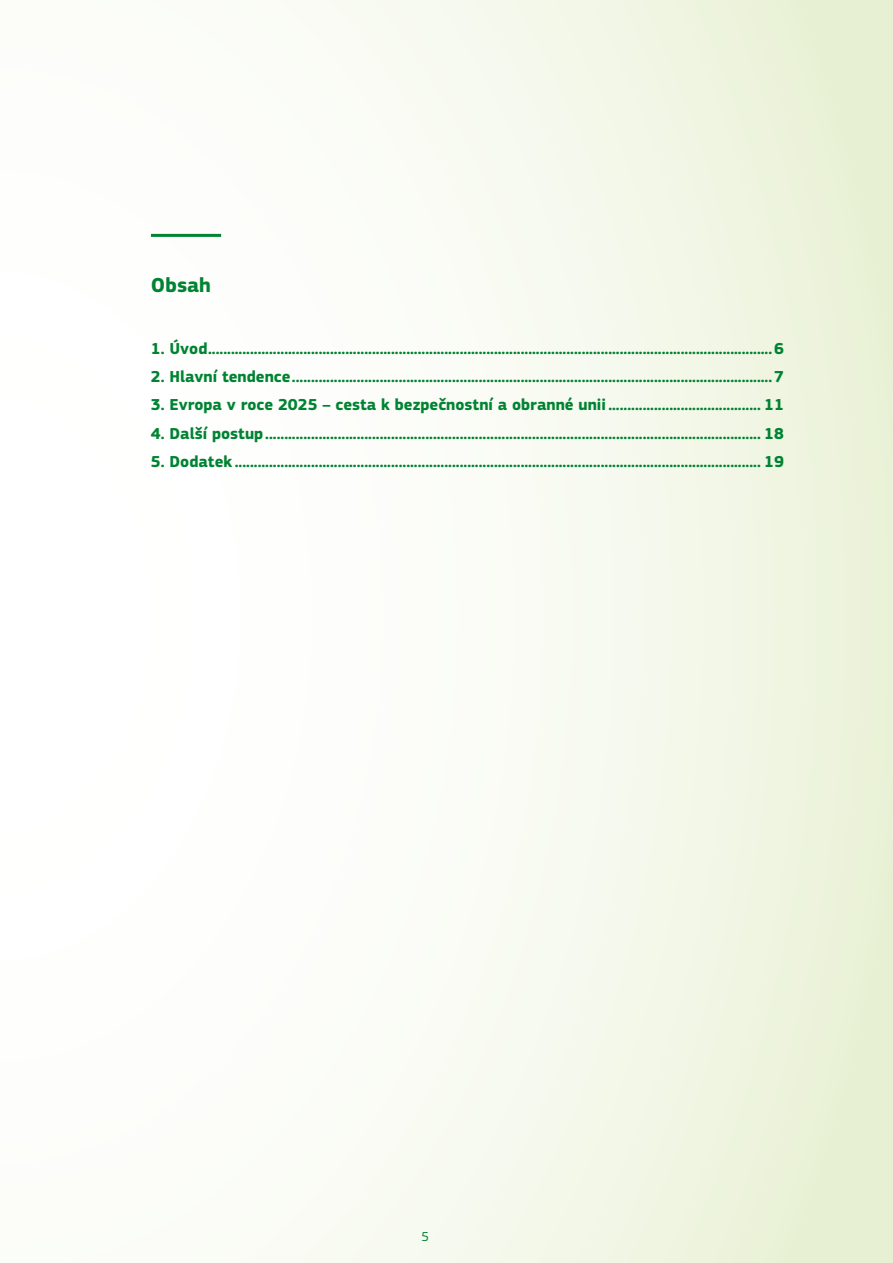
<style>
.page{position:relative;width:893px;height:1263px;background:#fff}
.page>*{position:absolute;margin:0;border:0;box-sizing:border-box;transform-origin:0 0}
.t1{font:700 21px "EC Square Sans Pro";color:#008332}
.titles_table_of_cont{font:700 16.5px "EC Square Sans Pro";color:#008332}
.t2{font:13.5px "EC Square Sans Pro";color:#008332}
</style>
<div class="page">
<div style="left:0;top:0;width:893px;height:1263px;background:linear-gradient(to right,#fff,#edf3dc)"></div>
<hr style="left:151px;top:234px;width:70px;height:3px;background:#008332">
<p class="t1" style="left:151px;top:273px;width:62px">Obsah</p>
<p class="titles_table_of_cont" style="left:151px;top:338px;width:635px">1. Úvod....................................................................................................................................................6</p>
<p class="titles_table_of_cont" style="left:151px;top:367px;width:635px">2. Hlavní tendence..............................................................................................................................7</p>
<p class="titles_table_of_cont" style="left:151px;top:395px;width:635px">3. Evropa v roce 2025 – cesta k bezpečnostní a obranné unii........................................ 11</p>
<p class="titles_table_of_cont" style="left:151px;top:423px;width:635px">4. Další postup.................................................................................................................................. 18</p>
<p class="titles_table_of_cont" style="left:151px;top:452px;width:635px">5. Dodatek .......................................................................................................................................... 19</p>
<p class="t2" style="left:421px;top:1229px;width:9px">5</p>
</div>
